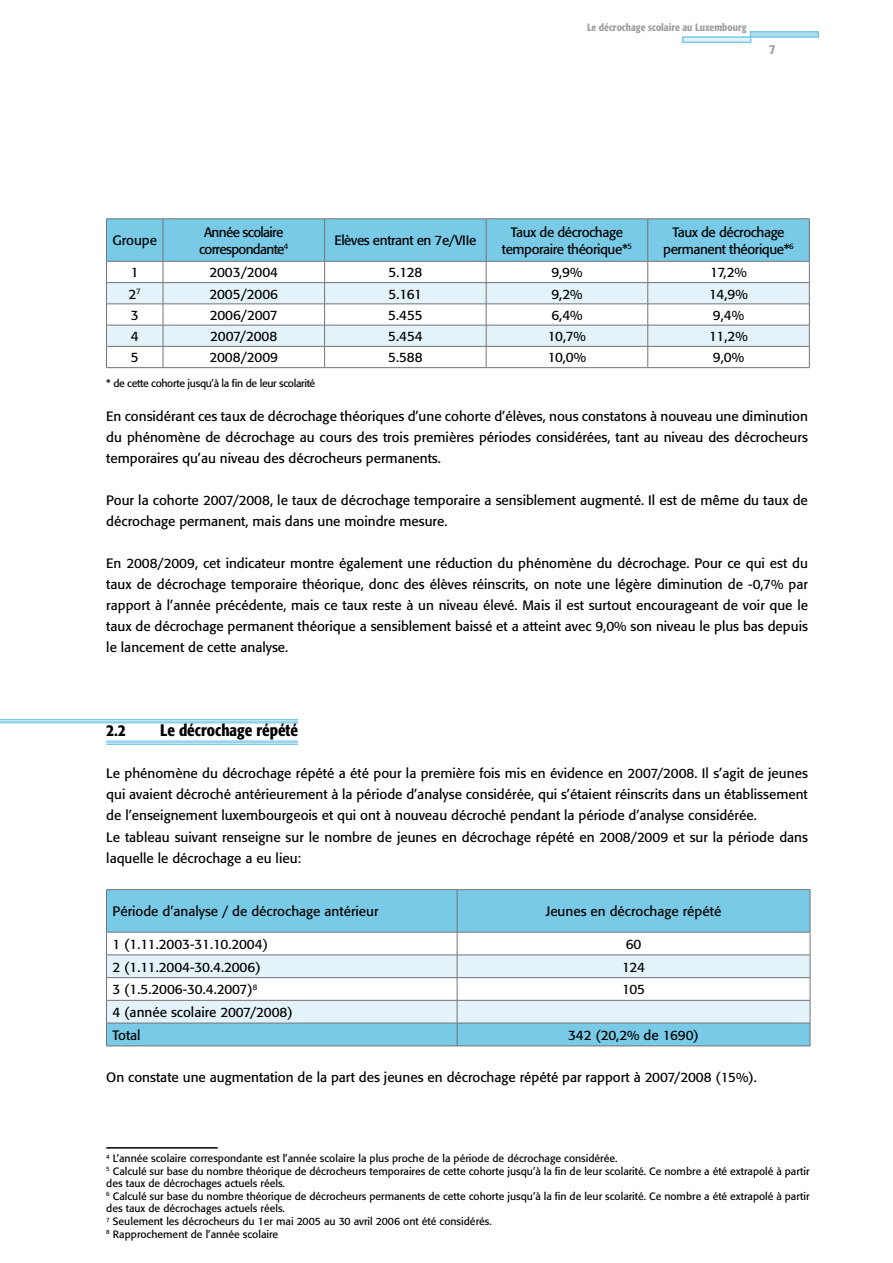
<style>
.page{position:relative;width:893px;height:1263px;background:#fff}
.page>*{position:absolute;margin:0;border:0;box-sizing:border-box;transform-origin:0 0}
.t1{font:500 condensed 16.5px "Formata";color:#000}
.t2{font:13.5px/21px "Formata";color:#000}
.t3{font:13.5px/16.2px "Formata";letter-spacing:-.03em;color:#000;text-align:center}
.t4{font:13.5px "Formata";letter-spacing:-.02em;color:#000}
.t5{font:13.5px/16.2px "Formata";letter-spacing:-.05em;color:#000;text-align:center}
.t6{font:500 condensed 13.5px "Formata";color:#9c9e9f}
.t7{font:10.5px/12.6px "Formata";color:#000}
.t8{font:10.5px "Formata";letter-spacing:-.03em;color:#000}
.t9{font:500 condensed 10.5px "Formata";color:#9c9e9f}
</style>
<div class="page">
<svg style="left:750px;top:31px;width:69px;height:7px"></svg>
<svg style="left:682px;top:36px;width:69px;height:7px"></svg>
<hr style="left:0;top:719px;width:298px;height:1px;background:#78cae6">
<hr style="left:0;top:721px;width:298px;height:1px;background:#78cae6">
<hr style="left:0;top:722px;width:298px;height:1px;background:#78cae6">
<hr style="left:106px;top:740px;width:192px;height:2px;background:#78cae6">
<hr style="left:106px;top:742px;width:192px;height:1px;background:#78cae6">
<hr style="left:106px;top:744px;width:192px;height:1px;background:#78cae6">
<svg style="left:106px;top:219px;width:704px;height:149px"></svg>
<hr style="left:106px;top:367px;width:57px;height:1px;background:#747476">
<hr style="left:163px;top:367px;width:162px;height:1px;background:#747476">
<hr style="left:325px;top:367px;width:161px;height:1px;background:#747476">
<hr style="left:486px;top:367px;width:162px;height:1px;background:#747476">
<hr style="left:648px;top:367px;width:161px;height:1px;background:#747476">
<hr style="left:106px;top:889px;width:351px;height:1px;background:#747476">
<hr style="left:457px;top:889px;width:353px;height:1px;background:#747476">
<svg style="left:106px;top:890px;width:705px;height:156px"></svg>
<hr style="left:106px;top:1046px;width:351px;height:1px;background:#747476">
<hr style="left:457px;top:1046px;width:353px;height:1px;background:#747476">
<hr style="left:106px;top:1147px;width:112px;height:1px;background:#000">
<p class="t9" style="left:587px;top:21px;width:161px">Le décrochage scolaire au Luxembourg</p>
<p class="t6" style="left:769px;top:41px;width:8px">7</p>
<p class="t2" style="left:112px;top:230px;width:46px">Groupe</p>
<p class="t5" style="left:199px;top:224px;width:91px">Année scolaire correspondante<sup>4</sup></p>
<p class="t3" style="left:334px;top:233px;width:143px">Elèves entrant en 7e/VIIe</p>
<p class="t3" style="left:502px;top:224px;width:132px">Taux de décrochage temporaire théorique*<sup>5</sup></p>
<p class="t3" style="left:663px;top:224px;width:132px">Taux de décrochage permanent théorique*<sup>6</sup></p>
<p class="t2" style="left:131px;top:262px;width:9px">1</p>
<p class="t2" style="left:209px;top:262px;width:70px">2003/2004</p>
<p class="t2" style="left:388px;top:262px;width:35px">5.128</p>
<p class="t2" style="left:551px;top:262px;width:33px">9,9%</p>
<p class="t2" style="left:710px;top:262px;width:38px">17,2%</p>
<p class="t2" style="left:129px;top:283px;width:14px">2<sup>7</sup></p>
<p class="t2" style="left:209px;top:283px;width:70px">2005/2006</p>
<p class="t2" style="left:389px;top:283px;width:35px">5.161</p>
<p class="t2" style="left:551px;top:283px;width:33px">9,2%</p>
<p class="t2" style="left:709px;top:283px;width:40px">14,9%</p>
<p class="t2" style="left:131px;top:305px;width:9px">3</p>
<p class="t2" style="left:210px;top:305px;width:70px">2006/2007</p>
<p class="t2" style="left:388px;top:305px;width:36px">5.455</p>
<p class="t2" style="left:551px;top:305px;width:33px">6,4%</p>
<p class="t2" style="left:713px;top:305px;width:33px">9,4%</p>
<p class="t2" style="left:131px;top:326px;width:9px">4</p>
<p class="t2" style="left:210px;top:326px;width:68px">2007/2008</p>
<p class="t2" style="left:388px;top:326px;width:36px">5.454</p>
<p class="t2" style="left:548px;top:326px;width:39px">10,7%</p>
<p class="t2" style="left:709px;top:326px;width:40px">11,2%</p>
<p class="t2" style="left:131px;top:347px;width:9px">5</p>
<p class="t2" style="left:209px;top:347px;width:70px">2008/2009</p>
<p class="t2" style="left:388px;top:347px;width:36px">5.588</p>
<p class="t2" style="left:548px;top:347px;width:40px">10,0%</p>
<p class="t2" style="left:713px;top:347px;width:33px">9,0%</p>
<p class="t8" style="left:106px;top:377px;width:211px">* de cette cohorte jusqu’à la fin de leur scolarité</p>
<p class="t2" style="left:106px;top:405px;width:703px;text-align:justify">En considérant ces taux de décrochage théoriques d’une cohorte d’élèves, nous constatons à nouveau une diminution du phénomène de décrochage au cours des trois premières périodes considérées, tant au niveau des décrocheurs temporaires qu’au niveau des décrocheurs permanents.</p>
<p class="t2" style="left:106px;top:489px;width:703px">Pour la cohorte 2007/2008, le taux de décrochage temporaire a sensiblement augmenté. Il est de même du taux de décrochage permanent, mais dans une moindre mesure.</p>
<p class="t2" style="left:106px;top:552px;width:703px;text-align:justify">En 2008/2009, cet indicateur montre également une réduction du phénomène du décrochage. Pour ce qui est du taux de décrochage temporaire théorique, donc des élèves réinscrits, on note une légère diminution de -0,7% par rapport à l’année précédente, mais ce taux reste à un niveau élevé. Mais il est surtout encourageant de voir que le taux de décrochage permanent théorique a sensiblement baissé et a atteint avec 9,0% son niveau le plus bas depuis le lancement de cette analyse.</p>
<p class="t1" style="left:106px;top:720px;width:21px">2.2</p>
<p class="t1" style="left:160px;top:720px;width:139px">Le décrochage répété</p>
<p class="t2" style="left:106px;top:763px;width:703px">Le phénomène du décrochage répété a été pour la première fois mis en évidence en 2007/2008. Il s’agit de jeunes qui avaient décroché antérieurement à la période d’analyse considérée, qui s’étaient réinscrits dans un établissement de l’enseignement luxembourgeois et qui ont à nouveau décroché pendant la période d’analyse considérée.<br>Le tableau suivant renseigne sur le nombre de jeunes en décrochage répété en 2008/2009 et sur la période dans laquelle le décrochage a eu lieu:</p>
<p class="t2" style="left:112px;top:901px;width:268px">Période d’analyse / de décrochage antérieur</p>
<p class="t2" style="left:546px;top:901px;width:177px">Jeunes en décrochage répété</p>
<p class="t4" style="left:112px;top:936px;width:157px">1 (1.11.2003-31.10.2004)</p>
<p class="t2" style="left:626px;top:933px;width:17px">60</p>
<p class="t2" style="left:112px;top:956px;width:150px">2 (1.11.2004-30.4.2006)</p>
<p class="t2" style="left:622px;top:956px;width:24px">124</p>
<p class="t4" style="left:112px;top:981px;width:146px">3 (1.5.2006-30.4.2007)<sup>8</sup></p>
<p class="t2" style="left:622px;top:979px;width:25px">105</p>
<p class="t2" style="left:112px;top:1001px;width:182px;line-height:22.8px">4 (année scolaire 2007/2008)<br>Total</p>
<p class="t2" style="left:568px;top:1024px;width:132px">342 (20,2% de 1690)</p>
<p class="t2" style="left:106px;top:1067px;width:652px">On constate une augmentation de la part des jeunes en décrochage répété par rapport à 2007/2008 (15%).</p>
<p class="t7" style="left:106px;top:1152px;width:705px"><sup>4</sup> L’année scolaire correspondante est l’année scolaire la plus proche de la période de décrochage considérée.<br><sup>5</sup> Calculé sur base du nombre théorique de décrocheurs temporaires de cette cohorte jusqu’à la fin de leur scolarité. Ce nombre a été extrapolé à partir des taux de décrochages actuels réels.<br><sup>6</sup> Calculé sur base du nombre théorique de décrocheurs permanents de cette cohorte jusqu’à la fin de leur scolarité. Ce nombre a été extrapolé à partir des taux de décrochages actuels réels.<br><sup>7</sup> Seulement les décrocheurs du 1er mai 2005 au 30 avril 2006 ont été considérés.<br><sup>8</sup> Rapprochement de l’année scolaire</p>
</div>
